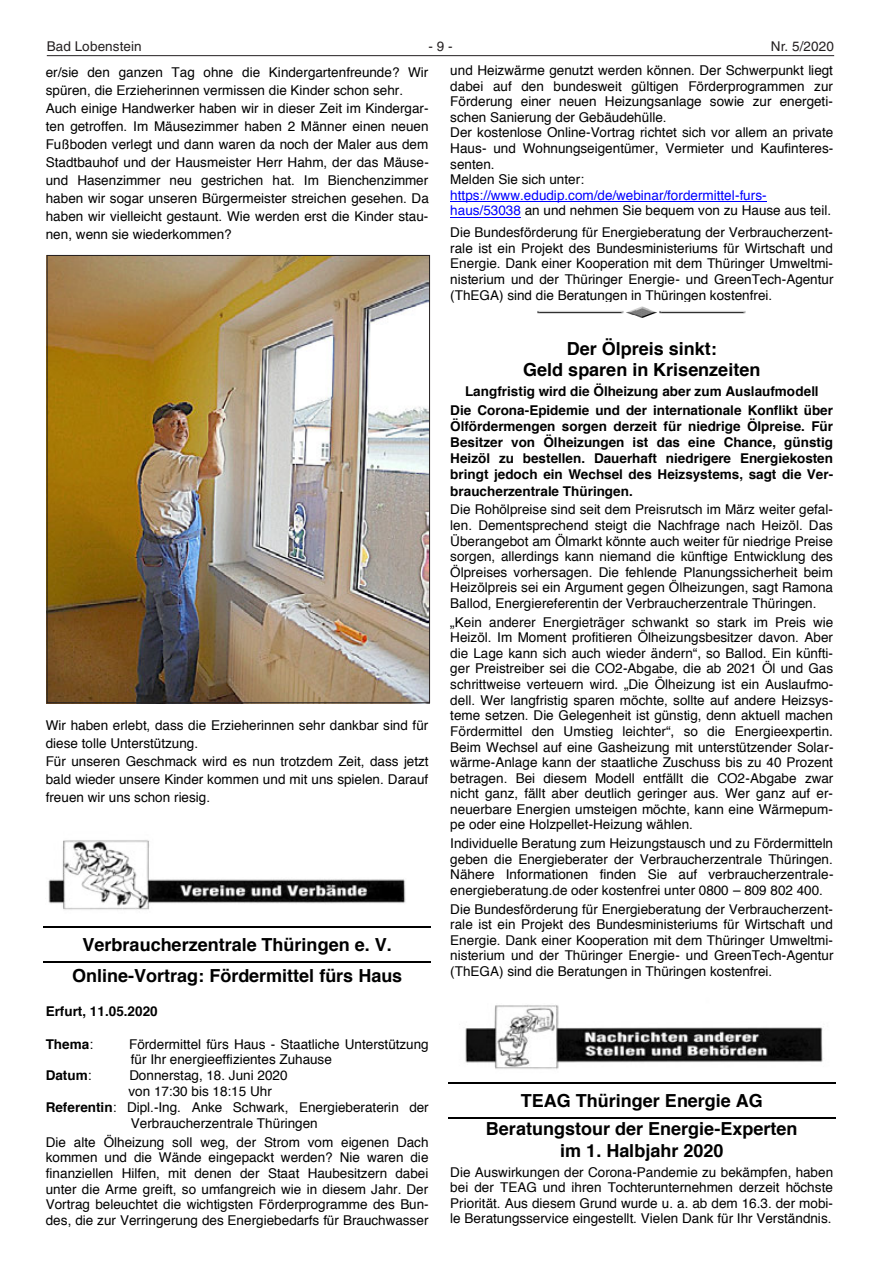
<style>
.page{position:relative;width:881px;height:1263px;background:#fff}
.page>*{position:absolute;margin:0;border:0;box-sizing:border-box;transform-origin:0 0}
.t1{font:700 18px/31.7px "Helvetica";color:#000;text-align:center}
.t2{font:13.5px/15.6px "Helvetica";letter-spacing:.005em;color:#000;text-align:justify}
.t3{font:700 13.5px/16px "Helvetica";color:#000;text-align:center}
.t4{font:13.5px "Helvetica LT";letter-spacing:.005em;color:#231f20}
.s1{font-family:"Helvetica";color:#000}
.s2{font-weight:400}
.s3{font-weight:700}
.s4{color:#00f}
</style>
<div class="page">
<hr style="left:47px;top:55px;width:786px;height:1px;background:#231f20">
<img style="left:48px;top:840px;width:358px;height:70px">
<hr style="left:44px;top:926px;width:387px;height:1px;background:#000">
<hr style="left:44px;top:961px;width:387px;height:1px;background:#000">
<hr style="left:450px;top:201px;width:316px;height:1px;background:#00f">
<hr style="left:450px;top:217px;width:71px;height:1px;background:#00f">
<img style="left:537px;top:306px;width:209px;height:12px">
<img style="left:465px;top:1005px;width:358px;height:64px">
<hr style="left:448px;top:1082px;width:387px;height:1px;background:#000">
<hr style="left:448px;top:1117px;width:387px;height:1px;background:#000">
<img style="left:49px;top:257px;width:378px;height:444px">
<p class="t4" style="left:770px;top:38px;width:64px">Nr. 5/2020</p>
<p class="t4" style="left:47px;top:38px;width:96px">Bad Lobenstein</p>
<p class="t4" style="left:424px;top:38px;width:29px"><span class="s1">–</span>- 9 -</p>
<p class="t2" style="left:435px;top:42px;width:20px">9 –</p>
<p class="t3" style="left:770px;top:42px;width:65px"><span class="s2">Nr.</span> 5/2020</p>
<p class="t2" style="left:46px;top:42px;width:95px">Bad Lobenstein</p>
<p class="t2" style="left:46px;top:63px;width:384px;line-height:18px;text-align:left">er/sie den ganzen Tag ohne die Kindergartenfreunde? Wir spüren, die Erzieherinnen vermissen die Kinder schon sehr.<br>Auch einige Handwerker haben wir in dieser Zeit im Kindergar&shy;ten getroffen. Im Mäusezimmer haben 2 Männer einen neuen Fußboden verlegt und dann waren da noch der Maler aus dem Stadtbauhof und der Hausmeister Herr Hahm, der das Mäuse&shy;und Hasenzimmer neu gestrichen hat. Im Bienchenzimmer haben wir sogar unseren Bürgermeister streichen gesehen. Da haben wir vielleicht gestaunt. Wie werden erst die Kinder stau&shy;nen, wenn sie wiederkommen?</p>
<p class="t2" style="left:46px;top:716px;width:384px;line-height:18px;text-align:left">Wir haben erlebt, dass die Erzieherinnen sehr dankbar sind für diese tolle Unterstützung.<br>Für unseren Geschmack wird es nun trotzdem Zeit, dass jetzt bald wieder unsere Kinder kommen und mit uns spielen. Darauf freuen wir uns schon riesig.</p>
<p class="t1" style="left:72px;top:929px;width:331px">Verbraucherzentrale Thüringen e. V.<br>Online-Vortrag: Fördermittel fürs Haus</p>
<p class="t3" style="left:46px;top:1003px;width:113px">Erfurt, 11.05.2020</p>
<p class="t3" style="left:46px;top:1036px;width:49px">Thema<span class="s2">:</span></p>
<p class="t2" style="left:129px;top:1036px;width:301px">Fördermittel fürs Haus - Staatliche Unterstützung für Ihr energieeffizientes Zuhause</p>
<p class="t3" style="left:46px;top:1068px;width:47px">Datum<span class="s2">:</span></p>
<p class="t2" style="left:129px;top:1068px;width:160px">Donnerstag, 18. Juni 2020</p>
<p class="t2" style="left:128px;top:1084px;width:145px">von 17:30 bis 18:15 Uhr</p>
<p class="t2" style="left:46px;top:1100px;width:384px"><span class="s3">Referentin</span>: Dipl.-Ing. Anke Schwark, Energieberaterin der</p>
<p class="t2" style="left:131px;top:1116px;width:188px">Verbraucherzentrale Thüringen</p>
<p class="t2" style="left:46px;top:1134px;width:384px">Die alte Ölheizung soll weg, der Strom vom eigenen Dach kommen und die Wände eingepackt werden? Nie waren die finanziellen Hilfen, mit denen der Staat Haubesitzern dabei unter die Arme greift, so umfangreich wie in diesem Jahr. Der Vortrag beleuchtet die wichtigsten Förderprogramme des Bun&shy;des, die zur Verringerung des Energiebedarfs für Brauchwasser</p>
<p class="t2" style="left:450px;top:63px;width:384px;text-align:left">und Heizwärme genutzt werden können. Der Schwerpunkt liegt dabei auf den bundesweit gültigen Förderprogrammen zur Förderung einer neuen Heizungsanlage sowie zur energeti&shy;schen Sanierung der Gebäudehülle.<br>Der kostenlose Online-Vortrag richtet sich vor allem an private Haus- und Wohnungseigentümer, Vermieter und Kaufinteres&shy;senten.<br>Melden Sie sich unter: <span class="s4">https://www.edudip.com/de/webinar/fordermittel-furs&shy;haus/53038</span> an und nehmen Sie bequem von zu Hause aus teil.</p>
<p class="t2" style="left:450px;top:225px;width:384px">Die Bundesförderung für Energieberatung der Verbraucherzent&shy;rale ist ein Projekt des Bundesministeriums für Wirtschaft und Energie. Dank einer Kooperation mit dem Thüringer Umweltmi&shy;nisterium und der Thüringer Energie- und GreenTech-Agentur (ThEGA) sind die Beratungen in Thüringen kostenfrei.</p>
<p class="t1" style="left:523px;top:338px;width:239px;line-height:21.5px">Der Ölpreis sinkt:<br>Geld sparen in Krisenzeiten</p>
<p class="t3" style="left:450px;top:382px;width:384px;line-height:19px">Langfristig wird die Ölheizung aber zum Auslaufmodell<br>Die Corona-Epidemie und der internationale Konflikt über</p>
<p class="t3" style="left:450px;top:419px;width:384px;text-align:justify">Ölfördermengen sorgen derzeit für niedrige Ölpreise. Für Besitzer von Ölheizungen ist das eine Chance, günstig Heizöl zu bestellen. Dauerhaft niedrigere Energiekosten bringt jedoch ein Wechsel des Heizsystems, sagt die Ver&shy;braucherzentrale Thüringen.</p>
<p class="t2" style="left:450px;top:502px;width:384px">Die Rohölpreise sind seit dem Preisrutsch im März weiter gefal&shy;len. Dementsprechend steigt die Nachfrage nach Heizöl. Das Überangebot am Ölmarkt könnte auch weiter für niedrige Preise sorgen, allerdings kann niemand die künftige Entwicklung des Ölpreises vorhersagen. Die fehlende Planungssicherheit beim Heizölpreis sei ein Argument gegen Ölheizungen, sagt Ramona Ballod, Energiereferentin der Verbraucherzentrale Thüringen.</p>
<p class="t2" style="left:450px;top:614px;width:384px">„Kein anderer Energieträger schwankt so stark im Preis wie Heizöl. Im Moment profitieren Ölheizungsbesitzer davon. Aber die Lage kann sich auch wieder ändern“, so Ballod. Ein künfti&shy;ger Preistreiber sei die CO2-Abgabe, die ab 2021 Öl und Gas schrittweise verteuern wird. „Die Ölheizung ist ein Auslaufmo&shy;dell. Wer langfristig sparen möchte, sollte auf andere Heizsys&shy;teme setzen. Die Gelegenheit ist günstig, denn aktuell machen Fördermittel den Umstieg leichter“, so die Energieexpertin.<br>Beim Wechsel auf eine Gasheizung mit unterstützender Solar&shy;wärme-Anlage kann der staatliche Zuschuss bis zu 40 Prozent betragen. Bei diesem Modell entfällt die CO2-Abgabe zwar nicht ganz, fällt aber deutlich geringer aus. Wer ganz auf er&shy;neuerbare Energien umsteigen möchte, kann eine Wärmepum&shy;pe oder eine Holzpellet-Heizung wählen.</p>
<p class="t2" style="left:450px;top:836px;width:384px">Individuelle Beratung zum Heizungstausch und zu Fördermitteln geben die Energieberater der Verbraucherzentrale Thüringen.<br>Nähere Informationen finden Sie auf verbraucherzentrale&shy;energieberatung.de oder kostenfrei unter 0800 – 809 802 400.</p>
<p class="t2" style="left:450px;top:901px;width:384px">Die Bundesförderung für Energieberatung der Verbraucherzent&shy;rale ist ein Projekt des Bundesministeriums für Wirtschaft und Energie. Dank einer Kooperation mit dem Thüringer Umweltmi&shy;nisterium und der Thüringer Energie- und GreenTech-Agentur (ThEGA) sind die Beratungen in Thüringen kostenfrei.</p>
<p class="t1" style="left:486px;top:1086px;width:313px;line-height:28.5px">TEAG Thüringer Energie AG<br>Beratungstour der Energie-Experten</p>
<p class="t1" style="left:560px;top:1135px;width:165px">im 1. Halbjahr 2020</p>
<p class="t2" style="left:450px;top:1164px;width:384px">Die Auswirkungen der Corona-Pandemie zu bekämpfen, haben bei der TEAG und ihren Tochterunternehmen derzeit höchste Priorität. Aus diesem Grund wurde u. a. ab dem 16.3. der mobi&shy;le Beratungsservice eingestellt. Vielen Dank für Ihr Verständnis.</p>
</div>
